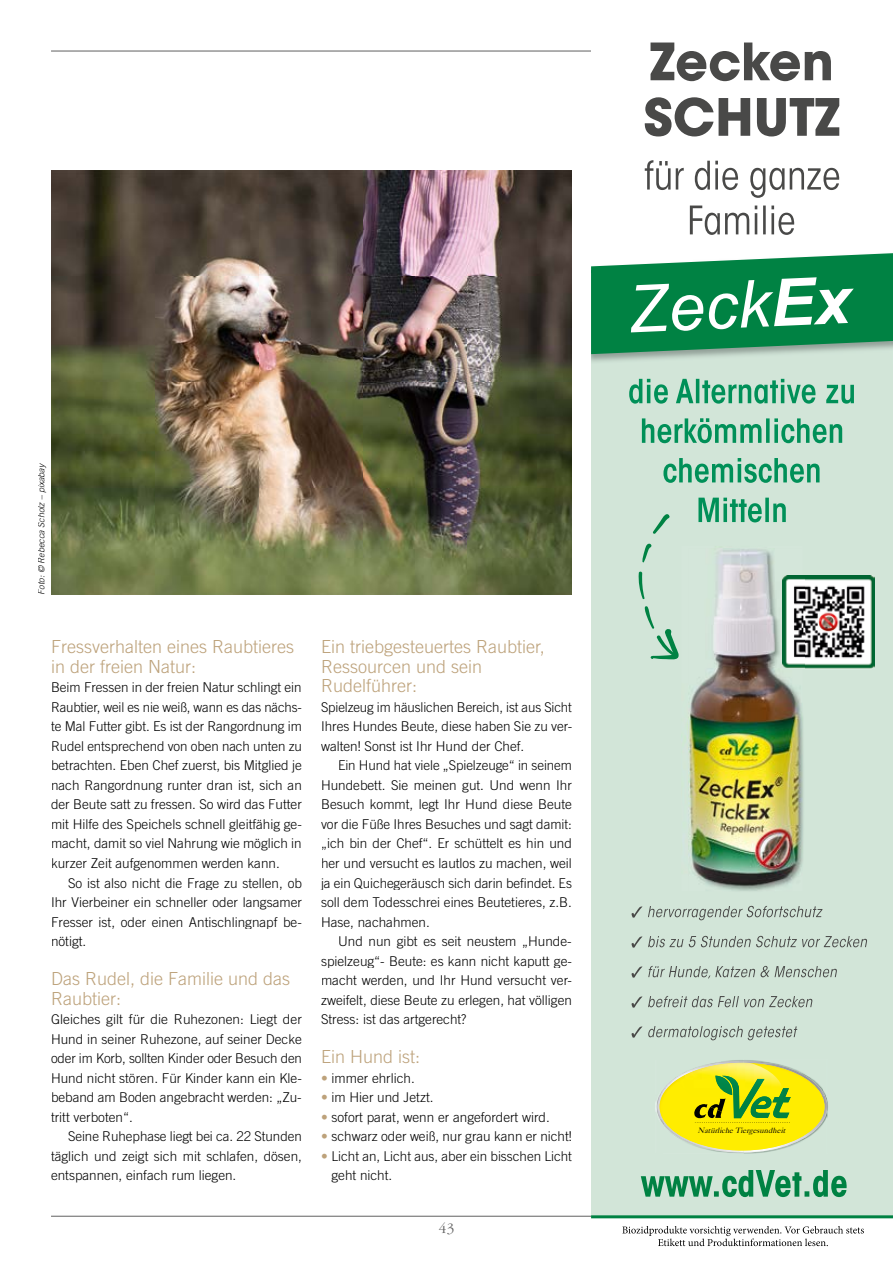
<style>
.page{position:relative;width:893px;height:1263px;background:#fff}
.page>*{position:absolute;margin:0;border:0;box-sizing:border-box;transform-origin:0 0}
.t1{font:300 18px/19.5px "Trade Gothic LT Std";color:#bda27b}
.t2{font:300 15px "ITC Garamond Std";color:#606060}
.t3{font:300 13.5px/19.5px "Trade Gothic LT Std";color:#000;text-align:justify}
.t4{font:italic 300 9px "Trade Gothic LT Std";color:#000}
.t5{font:italic 7.8px "Caslon 540 LT Std";color:#000}
.s1{color:#bda27b}
</style>
<div class="page">
<hr style="left:51px;top:1216px;width:791px;height:1px;background:#606060">
<hr style="left:51px;top:51px;width:706px;height:1px;background:#606060">
<div style="left:591px;top:0;width:302px;height:1263px;background:#fff"></div>
<div style="left:591px;top:272px;width:302px;height:945px;background:#d2e5d8"></div>
<hr style="left:591px;top:1215px;width:302px;height:3px;background:#008243">
<svg style="left:591px;top:253px;width:302px;height:101px"></svg>
<img style="left:688px;top:549px;width:115px;height:342px">
<svg style="left:641px;top:1170px;width:206px;height:27px"></svg>
<img style="left:656px;top:1101px;width:8px;height:24px">
<img style="left:743px;top:1153px;width:84px;height:1px">
<img style="left:743px;top:1123px;width:81px;height:30px">
<svg style="left:731px;top:1150px;width:12px;height:3px"></svg>
<img style="left:664px;top:1122px;width:75px;height:30px">
<img style="left:824px;top:1109px;width:3px;height:13px">
<img style="left:791px;top:1109px;width:33px;height:14px">
<svg style="left:660px;top:1118px;width:4px;height:4px"></svg>
<img style="left:664px;top:1118px;width:157px;height:4px">
<img style="left:715px;top:1061px;width:11px;height:2px">
<img style="left:756px;top:1061px;width:15px;height:2px">
<svg style="left:821px;top:1087px;width:7px;height:22px"></svg>
<img style="left:657px;top:1095px;width:3px;height:23px">
<img style="left:660px;top:1065px;width:161px;height:53px">
<img style="left:664px;top:1096px;width:157px;height:22px">
<svg style="left:726px;top:1060px;width:30px;height:3px"></svg>
<img style="left:677px;top:1063px;width:106px;height:33px">
<img style="left:693px;top:1096px;width:2px;height:20px">
<svg style="left:695px;top:1075px;width:96px;height:48px"></svg>
<img style="left:710px;top:1098px;width:12px;height:14px">
<img style="left:715px;top:1075px;width:17px;height:20px">
<img style="left:722px;top:1076px;width:42px;height:40px">
<img style="left:772px;top:1089px;width:11px;height:20px">
<svg style="left:644px;top:97px;width:195px;height:39px"></svg>
<svg style="left:650px;top:43px;width:181px;height:38px"></svg>
<svg style="left:645px;top:160px;width:194px;height:38px"></svg>
<svg style="left:690px;top:206px;width:104px;height:29px"></svg>
<svg style="left:632px;top:1026px;width:165px;height:14px"></svg>
<svg style="left:632px;top:996px;width:181px;height:12px"></svg>
<svg style="left:632px;top:966px;width:205px;height:12px"></svg>
<svg style="left:632px;top:936px;width:235px;height:12px"></svg>
<svg style="left:632px;top:906px;width:190px;height:14px"></svg>
<svg style="left:698px;top:498px;width:88px;height:24px"></svg>
<svg style="left:663px;top:458px;width:156px;height:25px"></svg>
<svg style="left:642px;top:418px;width:200px;height:25px"></svg>
<svg style="left:629px;top:379px;width:225px;height:25px"></svg>
<img style="left:783px;top:575px;width:91px;height:94px">
<svg style="left:645px;top:606px;width:34px;height:54px"></svg>
<svg style="left:638px;top:571px;width:7px;height:29px"></svg>
<svg style="left:642px;top:543px;width:10px;height:20px"></svg>
<svg style="left:653px;top:514px;width:17px;height:20px"></svg>
<svg style="left:622px;top:1226px;width:242px;height:20px"></svg>
<img style="left:51px;top:170px;width:521px;height:425px">
<p class="t4" style="left:36px;top:595px;width:133px;rotate:-90deg">Foto: © Rebecca Scholz – pixabay</p>
<h1 class="t1" style="left:51px;top:637px;width:244px">Fressverhalten eines Raubtieres in der freien Natur:</h1>
<p class="t3" style="left:51px;top:678px;width:253px">Beim Fressen in der freien Natur schlingt ein Raubtier, weil es nie weiß, wann es das nächs&shy;te Mal Futter gibt. Es ist der Rangordnung im Rudel entsprechend von oben nach unten zu betrachten. Eben Chef zuerst, bis Mitglied je nach Rangordnung runter dran ist, sich an der Beute satt zu fressen. So wird das Futter mit Hilfe des Speichels schnell gleitfähig ge&shy;macht, damit so viel Nahrung wie möglich in kurzer Zeit aufgenommen werden kann.</p>
<p class="t3" style="left:51px;top:873px;width:252px;text-indent:17px">So ist also nicht die Frage zu stellen, ob Ihr Vierbeiner ein schneller oder langsamer Fresser ist, oder einen Antischlingnapf be&shy;nötigt.</p>
<h1 class="t1" style="left:51px;top:969px;width:241px">Das Rudel, die Familie und das<br>Raubtier:</h1>
<p class="t3" style="left:51px;top:1009px;width:253px">Gleiches gilt für die Ruhezonen: Liegt der Hund in seiner Ruhezone, auf seiner Decke oder im Korb, sollten Kinder oder Besuch den Hund nicht stören. Für Kinder kann ein Kle&shy;beband am Boden angebracht werden: „Zu&shy;tritt verboten“.</p>
<p class="t3" style="left:51px;top:1126px;width:252px;text-indent:17px">Seine Ruhephase liegt bei ca. 22 Stunden täglich und zeigt sich mit schlafen, dösen, entspannen, einfach rum liegen.</p>
<h1 class="t1" style="left:321px;top:637px;width:225px">Ein triebgesteuertes Raubtier,<br>Ressourcen und sein<br>Rudelführer:</h1>
<p class="t3" style="left:321px;top:697px;width:253px">Spielzeug im häuslichen Bereich, ist aus Sicht Ihres Hundes Beute, diese haben Sie zu ver&shy;walten! Sonst ist Ihr Hund der Chef.</p>
<p class="t3" style="left:321px;top:756px;width:252px;text-indent:17px">Ein Hund hat viele „Spielzeuge“ in seinem Hundebett. Sie meinen gut. Und wenn Ihr Besuch kommt, legt Ihr Hund diese Beute vor die Füße Ihres Besuches und sagt damit: „ich bin der Chef“. Er schüttelt es hin und her und versucht es lautlos zu machen, weil ja ein Quichegeräusch sich darin befindet. Es soll dem Todesschrei eines Beutetieres, z.B.<br>Hase, nachahmen.</p>
<p class="t3" style="left:321px;top:931px;width:252px;text-indent:17px">Und nun gibt es seit neustem „Hunde&shy;spielzeug“- Beute: es kann nicht kaputt ge&shy;macht werden, und Ihr Hund versucht ver&shy;zweifelt, diese Beute zu erlegen, hat völligen Stress: ist das artgerecht?</p>
<h1 class="t1" style="left:321px;top:1047px;width:101px">Ein Hund ist:</h1>
<p class="t3" style="left:321px;top:1068px;width:95px"><span class="s1">•</span> immer ehrlich.</p>
<p class="t3" style="left:321px;top:1087px;width:114px"><span class="s1">•</span> im Hier und Jetzt.</p>
<p class="t3" style="left:321px;top:1107px;width:230px"><span class="s1">•</span> sofort parat, wenn er angefordert wird.</p>
<p class="t3" style="left:321px;top:1126px;width:252px"><span class="s1">•</span> schwarz oder weiß, nur grau kann er nicht!</p>
<p class="t3" style="left:332px;top:1146px;width:242px;text-indent:-11px"><span class="s1">•</span> Licht an, Licht aus, aber ein bisschen Licht geht nicht.</p>
<p class="t2" style="left:439px;top:1220px;width:17px">43</p>
<p class="t5" style="left:698px;top:1125px;width:91px">NatürlicheTiergesundheit</p>
</div>
